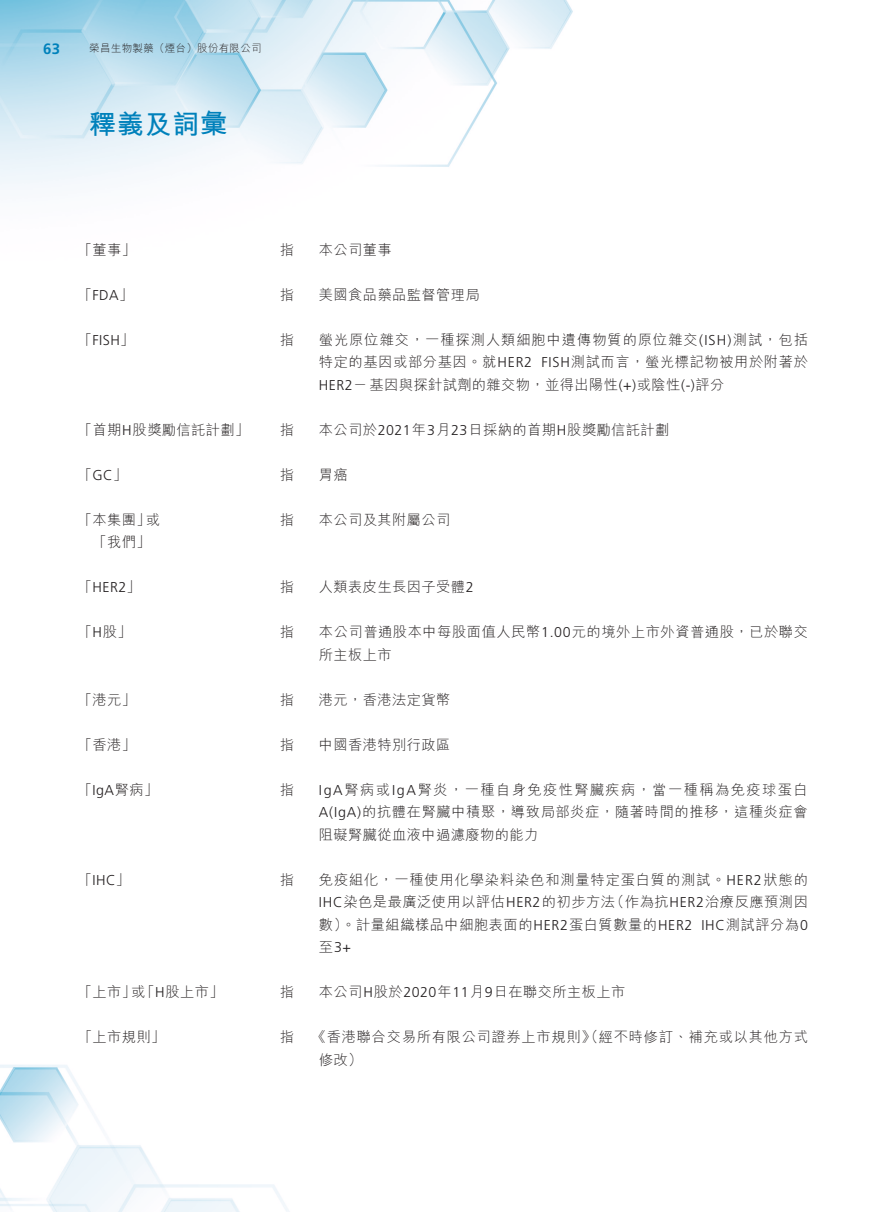
<style>
.page{position:relative;width:893px;height:1212px;background:#fff}
.page>*{position:absolute;margin:0;border:0;box-sizing:border-box;transform-origin:0 0}
.t1{font:700 27px "M Hei HK";letter-spacing:.03em;color:#0081bb}
.t2{font:700 15px "Frutiger LT Std";color:#0081bb}
.t3{font:300 14.25px/22.5px "M Hei HK";letter-spacing:.04em;color:#231f20}
.t4{font:300 14.25px "M Hei HK";letter-spacing:.065em;color:#231f20}
.t5{font:300 14.25px "M Hei HK";letter-spacing:.1em;color:#231f20}
.t6{font:300 14.25px "M Hei HK";letter-spacing:.06em;color:#231f20}
.t7{font:300 14.25px "Frutiger LT Std";letter-spacing:.03em;color:#231f20}
.t8{font:300 10.5px "M Hei HK";letter-spacing:.03em;color:#231f20}
.s1{font-family:"M Hei HK"}
.s2{font-family:"Frutiger LT Std"}
</style>
<div class="page">
<img style="left:0;top:0;width:573px;height:1212px">
<p class="t2" style="left:43px;top:40px;width:19px">63</p>
<p class="t8" style="left:89px;top:43px;width:174px">榮昌生物製藥（煙台）股份有限公司</p>
<h1 class="t1" style="left:89px;top:104px;width:140px">釋義及詞彙</h1>
<p class="t3" style="left:78px;top:238px;width:60px">「董事」</p>
<p class="t3" style="left:280px;top:238px;width:16px">指</p>
<p class="t3" style="left:319px;top:238px;width:74px">本公司董事</p>
<p class="t7" style="left:78px;top:287px;width:57px"><span class="s1">「</span>FDA<span class="s1">」</span></p>
<p class="t3" style="left:280px;top:283px;width:16px">指</p>
<p class="t3" style="left:319px;top:283px;width:162px">美國食品藥品監督管理局</p>
<p class="t7" style="left:78px;top:332px;width:58px"><span class="s1">「</span>FISH<span class="s1">」</span></p>
<p class="t3" style="left:280px;top:328px;width:16px">指</p>
<p class="t4" style="left:319px;top:332px;width:490px">螢光原位雜交，一種探測人類細胞中遺傳物質的原位雜交<span class="s2">(ISH)</span>測試，包括</p>
<p class="t3" style="left:78px;top:418px;width:173px">「首期<span class="s2">H</span>股獎勵信託計劃」</p>
<p class="t3" style="left:280px;top:418px;width:16px">指</p>
<p class="t3" style="left:541px;top:350px;width:268px"><span class="s2">FISH</span>測試而言，螢光標記物被用於附著於</p>
<p class="t3" style="left:319px;top:350px;width:407px">特定的基因或部分基因。就<span class="s2">HER2<br>HER2</span>－基因與探針試劑的雜交物，並得出陽性 <span class="s2">+( )</span>或陰性 <span class="s2">)-(</span> 評分</p>
<p class="t3" style="left:319px;top:418px;width:352px">本公司於<span class="s2">2021</span>年<span class="s2">3</span>月<span class="s2">23</span>日採納的首期<span class="s2">H</span>股獎勵信託計劃</p>
<p class="t3" style="left:78px;top:463px;width:51px">「<span class="s2">GC</span>」</p>
<p class="t3" style="left:280px;top:463px;width:16px">指</p>
<p class="t3" style="left:319px;top:463px;width:30px">胃癌</p>
<p class="t3" style="left:78px;top:508px;width:74px;text-align:right">「本集團」「我們「</p>
<p class="t3" style="left:319px;top:508px;width:133px">本公司及其附屬公司</p>
<p class="t3" style="left:146px;top:508px;width:16px">或</p>
<p class="t3" style="left:280px;top:508px;width:16px">指</p>
<p class="t7" style="left:78px;top:579px;width:64px"><span class="s1">「</span>HER <span class="s1">」</span>2</p>
<p class="t3" style="left:280px;top:575px;width:16px">指</p>
<p class="t3" style="left:319px;top:575px;width:156px">人類表皮生長因子受體<span class="s2">2</span></p>
<p class="t3" style="left:78px;top:620px;width:55px">「<span class="s2">H</span>股」</p>
<p class="t3" style="left:280px;top:620px;width:16px">指</p>
<p class="t3" style="left:319px;top:620px;width:491px">本公司普通股本中每股面值人民幣<span class="s2">1.00</span>元的境外上市外資普通股，已於聯交</p>
<p class="t3" style="left:78px;top:688px;width:60px">「港元」</p>
<p class="t3" style="left:280px;top:688px;width:16px">指</p>
<p class="t3" style="left:319px;top:643px;width:74px">所主板上市</p>
<p class="t3" style="left:319px;top:688px;width:133px">港元，香港法定貨幣</p>
<p class="t3" style="left:78px;top:733px;width:60px">「香港」</p>
<p class="t3" style="left:280px;top:733px;width:16px">指</p>
<p class="t3" style="left:319px;top:733px;width:133px">中國香港特別行政區</p>
<p class="t3" style="left:78px;top:778px;width:82px">「<span class="s2">IgA</span>腎病」</p>
<p class="t3" style="left:280px;top:778px;width:16px">指</p>
<p class="t5" style="left:319px;top:782px;width:490px"><span class="s2">IgA</span>腎病或<span class="s2">IgA</span>腎炎，一種自身免疫性腎臟疾病，當一種稱為免疫球蛋白</p>
<p class="t7" style="left:78px;top:872px;width:54px"><span class="s1">「</span>IHC<span class="s1">」</span></p>
<p class="t3" style="left:280px;top:868px;width:16px">指</p>
<p class="t3" style="left:319px;top:800px;width:490px"><span class="s2">A(IgA)</span>的抗體在腎臟中積聚，導致局部炎症，隨著時間的推移，這種炎症會阻礙腎臟從血液中過濾廢物的能力</p>
<p class="t6" style="left:319px;top:872px;width:490px">免疫組化，一種使用化學染料染色和測量特定蛋白質的測試。<span class="s2">HER2</span>狀態的</p>
<p class="t3" style="left:610px;top:890px;width:199px">（作為抗<span class="s2">HER2</span>治療反應預測因</p>
<p class="t3" style="left:319px;top:890px;width:298px"><span class="s2">IHC</span>染色是最廣泛使用以評估<span class="s2">HER2</span>的初步方法</p>
<p class="t3" style="left:78px;top:980px;width:147px">「上市」「<span class="s2">H</span>股上市」</p>
<p class="t3" style="left:131px;top:980px;width:16px">或</p>
<p class="t3" style="left:280px;top:980px;width:16px">指</p>
<p class="t3" style="left:319px;top:913px;width:375px">數）。計量組織樣品中細胞表面的<span class="s2">HER2</span>蛋白質數量的<span class="s2">HER2</span></p>
<p class="t7" style="left:319px;top:939px;width:33px"><span class="s1">至</span>3+</p>
<p class="t3" style="left:319px;top:980px;width:308px">本公司<span class="s2">H</span>股於<span class="s2">2020</span>年<span class="s2">11</span>月<span class="s2">9</span>日在聯交所主板上市</p>
<p class="t3" style="left:701px;top:913px;width:108px"><span class="s2">IHC</span>測試評分為<span class="s2">0</span></p>
<p class="t3" style="left:78px;top:1025px;width:89px">「上市規則」</p>
<p class="t3" style="left:280px;top:1025px;width:16px">指</p>
<p class="t3" style="left:312px;top:1025px;width:498px">《香港聯合交易所有限公司證券上市規則》（經不時修訂、補充或以其他方式</p>
<p class="t3" style="left:319px;top:1048px;width:45px">修改(</p>
</div>
